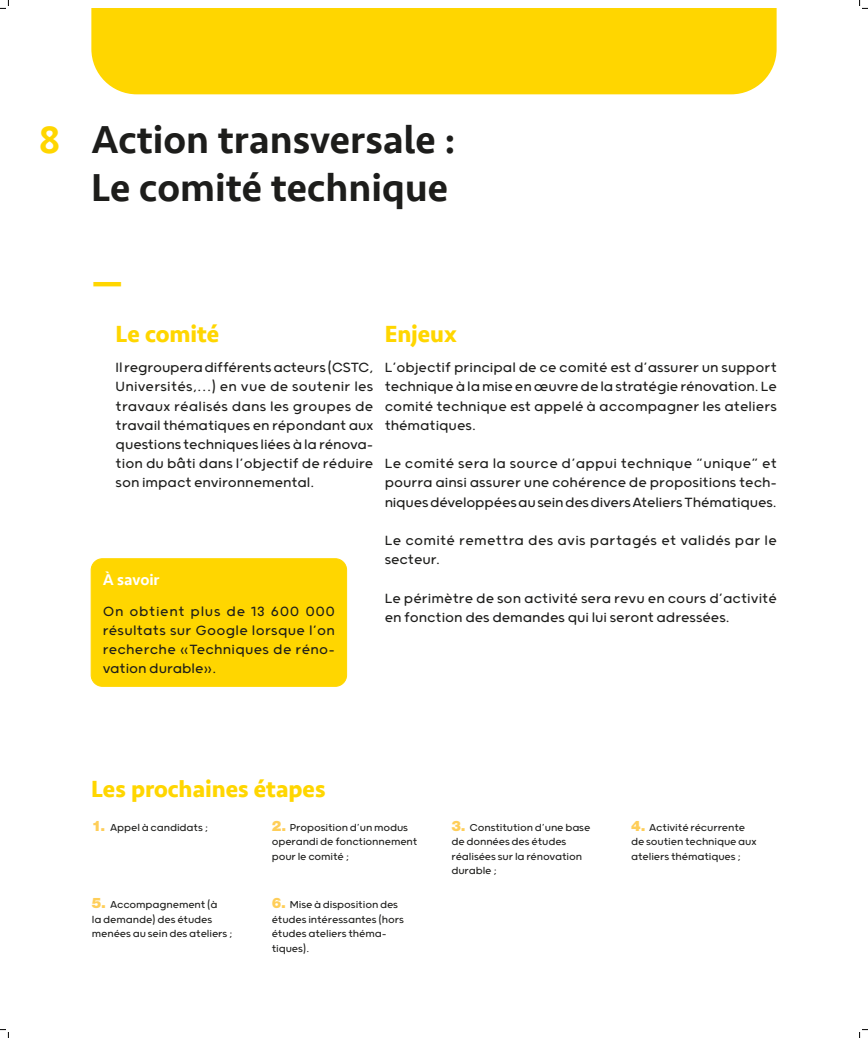
<style>
.page{position:relative;width:868px;height:1038px;background:#fff}
.page>*{position:absolute;margin:0;border:0;box-sizing:border-box;transform-origin:0 0}
.t1{font:500 40px/48px "Seravek";color:#1d1d1b}
.t2{font:500 40px "Seravek";color:#ffd600}
.t3{font:700 24px "Seravek";letter-spacing:-.005em;color:#ffd600}
.t4{font:300 16px/19.2px "Grold Rounded";color:#1d1d1b;text-align:justify}
.t5{font:300 16px/19.2px "Grold Rounded";letter-spacing:.02em;color:#1d1d1b}
.t6{font:500 16px "Seravek";letter-spacing:-.005em;color:#fff}
.t7{font:300 12px/14.4px "Grold Rounded";letter-spacing:-.01em;color:#1d1d1b}
.s1{font-family:"Helvetica Neue LT Std";font-weight:900;font-size:14.4px;color:#fece59}
</style>
<div class="page">
<div style="left:91px;top:8px;width:685px;height:86px;background:#ffd600"></div>
<div style="left:91px;top:558px;width:255px;height:128px;background:#ffd600;border-radius:11px"></div>
<div style="left:91px;top:558px;width:255px;height:128px;border:1px solid #ffd600;border-radius:11px"></div>
<svg style="left:0;top:0;width:9px;height:9px"></svg>
<svg style="left:0;top:1029px;width:9px;height:8px"></svg>
<svg style="left:859px;top:0;width:8px;height:9px"></svg>
<svg style="left:859px;top:1029px;width:8px;height:8px"></svg>
<h1 class="t2" style="left:39px;top:115px;width:24px">8</h1>
<h1 class="t1" style="left:91px;top:116px;width:366px">Action transversale :<br>Le comité technique</h1>
<h1 class="t2" style="left:91px;top:259px;width:34px">—</h1>
<h2 class="t3" style="left:116px;top:314px;width:105px">Le comité</h2>
<p class="t4" style="left:116px;top:357px;width:259px">Il regroupera différents acteurs (CSTC, Universités,…) en vue de soutenir les travaux réalisés dans les groupes de travail thématiques en répondant aux questions techniques liées à la rénova&shy;tion du bâti dans l’objectif de réduire son impact environnemental.</p>
<p class="t6" style="left:103px;top:569px;width:58px">À savoir</p>
<p class="t4" style="left:103px;top:600px;width:234px">On obtient plus de 13 600 000 résultats sur Google lorsque l’on recherche «Techniques de réno&shy;vation durable».</p>
<h2 class="t3" style="left:384px;top:314px;width:74px">Enjeux</h2>
<p class="t4" style="left:384px;top:357px;width:393px">L’objectif principal de ce comité est d’assurer un support technique à la mise en œuvre de la stratégie rénovation. Le comité technique est appelé à accompagner les ateliers thématiques.</p>
<p class="t4" style="left:384px;top:453px;width:394px">Le comité sera la source d’appui technique “unique” et pourra ainsi assurer une cohérence de propositions tech&shy;niques développées au sein des divers Ateliers Thématiques.</p>
<p class="t5" style="left:384px;top:530px;width:393px">Le comité remettra des avis partagés et validés par le secteur.</p>
<p class="t4" style="left:384px;top:587px;width:393px">Le périmètre de son activité sera revu en cours d’activité en fonction des demandes qui lui seront adressées.</p>
<h2 class="t3" style="left:91px;top:769px;width:236px">Les prochaines étapes</h2>
<p class="t7" style="left:92px;top:819px;width:118px"><span class="s1">1.</span> Appel à candidats ;</p>
<p class="t7" style="left:271px;top:819px;width:147px"><span class="s1">2.</span> Proposition d’un modus operandi de fonctionnement pour le comité ;</p>
<p class="t7" style="left:451px;top:819px;width:140px"><span class="s1">3.</span> Constitution d’une base de données des études réalisées sur la rénovation durable ;</p>
<p class="t7" style="left:631px;top:819px;width:127px"><span class="s1">4.</span> Activité récurrente de soutien technique aux ateliers thématiques ;</p>
<p class="t7" style="left:92px;top:896px;width:142px"><span class="s1">5.</span> Accompagnement (à<br>la demande) des études menées au sein des ateliers ;</p>
<p class="t7" style="left:271px;top:896px;width:134px"><span class="s1">6.</span> Mise à disposition des études intéressantes (hors études ateliers théma&shy;tiques).</p>
</div>
